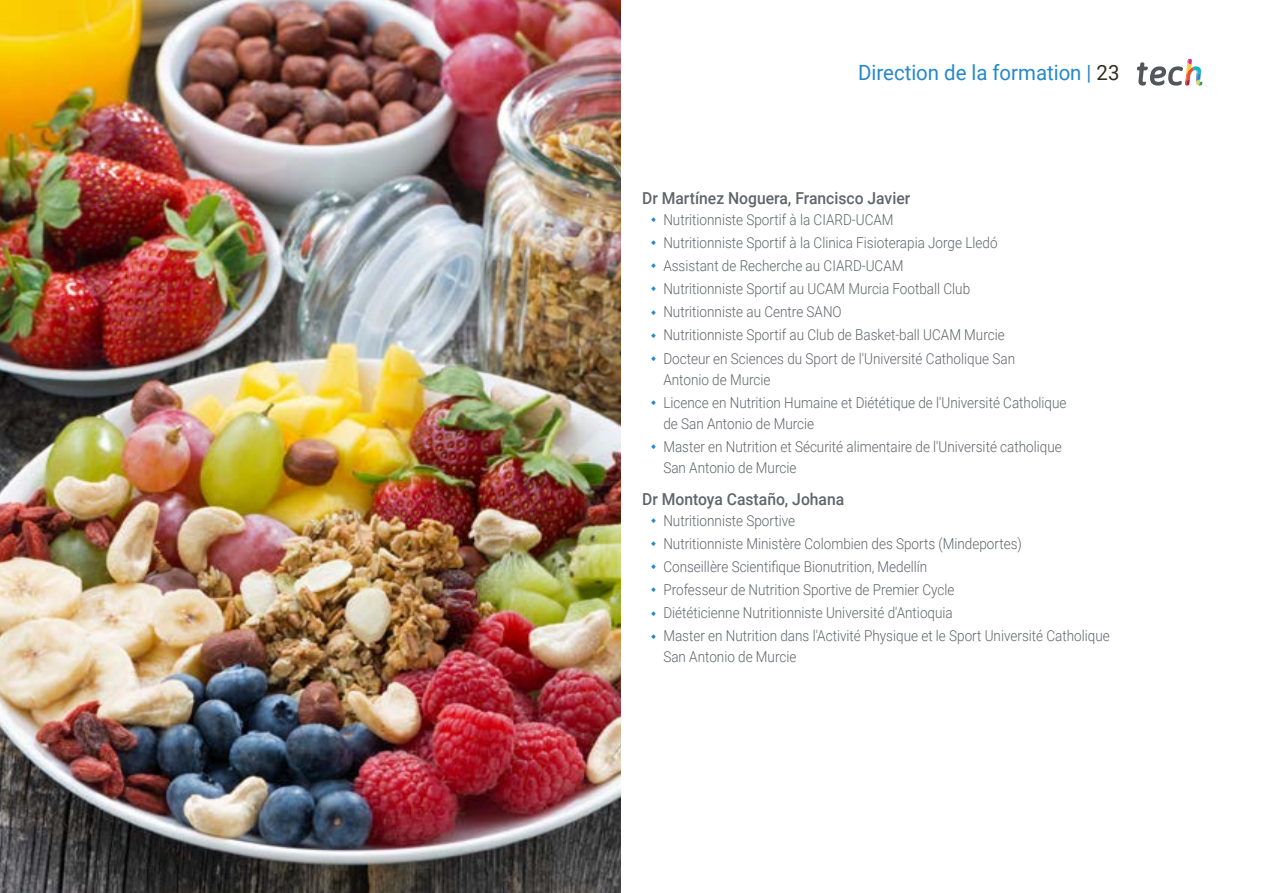
<style>
.page{position:relative;width:1263px;height:893px;background:#fff}
.page>*{position:absolute;margin:0;border:0;box-sizing:border-box;transform-origin:0 0}
.t1{font:21px "Roboto";color:#2488c9}
.t2{font:500 16.5px "Roboto";color:#61646a;scale:.95 1}
.t3{font:300 15px/23.1px "Roboto";color:#61646a;scale:.9 1}
.s1{color:#312e20}
</style>
<div class="page">
<svg style="left:1137px;top:59px;width:65px;height:27px"></svg>
<img style="left:0;top:0;width:621px;height:893px">
<h1 class="t1" style="left:858px;top:57px;width:263px">Direction de la formation | <span class="s1">23</span></h1>
<p class="t2" style="left:642px;top:186px;width:284px">Dr Martínez Noguera, Francisco Javier</p>
<p class="t3" style="left:663px;top:207px;width:392px">Nutritionniste Sportif à la CIARD-UCAM<br>Nutritionniste Sportif à la Clinica Fisioterapia Jorge Lledó Assistant de Recherche au CIARD-UCAM<br>Nutritionniste Sportif au UCAM Murcia Football Club Nutritionniste au Centre SANO<br>Nutritionniste Sportif au Club de Basket-ball UCAM Murcie Docteur en Sciences du Sport de l'Université Catholique San</p>
<p class="t3" style="left:663px;top:367px;width:449px">Antonio de Murcie<br>Licence en Nutrition Humaine et Diététique de l'Université Catholique</p>
<p class="t3" style="left:663px;top:411px;width:444px">de San Antonio de Murcie<br>Master en Nutrition et Sécurité alimentaire de l'Université catholique</p>
<p class="t3" style="left:663px;top:455px;width:149px">San Antonio de Murcie</p>
<p class="t2" style="left:642px;top:487px;width:214px">Dr Montoya Castaño, Johana</p>
<p class="t3" style="left:663px;top:508px;width:497px">Nutritionniste Sportive<br>Nutritionniste Ministère Colombien des Sports (Mindeportes)<br>Conseillère Scientifique Bionutrition, Medellín<br>Professeur de Nutrition Sportive de Premier Cycle<br>Diététicienne Nutritionniste Université d'Antioquia<br>Master en Nutrition dans l'Activité Physique et le Sport Université Catholique</p>
<p class="t3" style="left:663px;top:645px;width:149px">San Antonio de Murcie</p>
</div>
